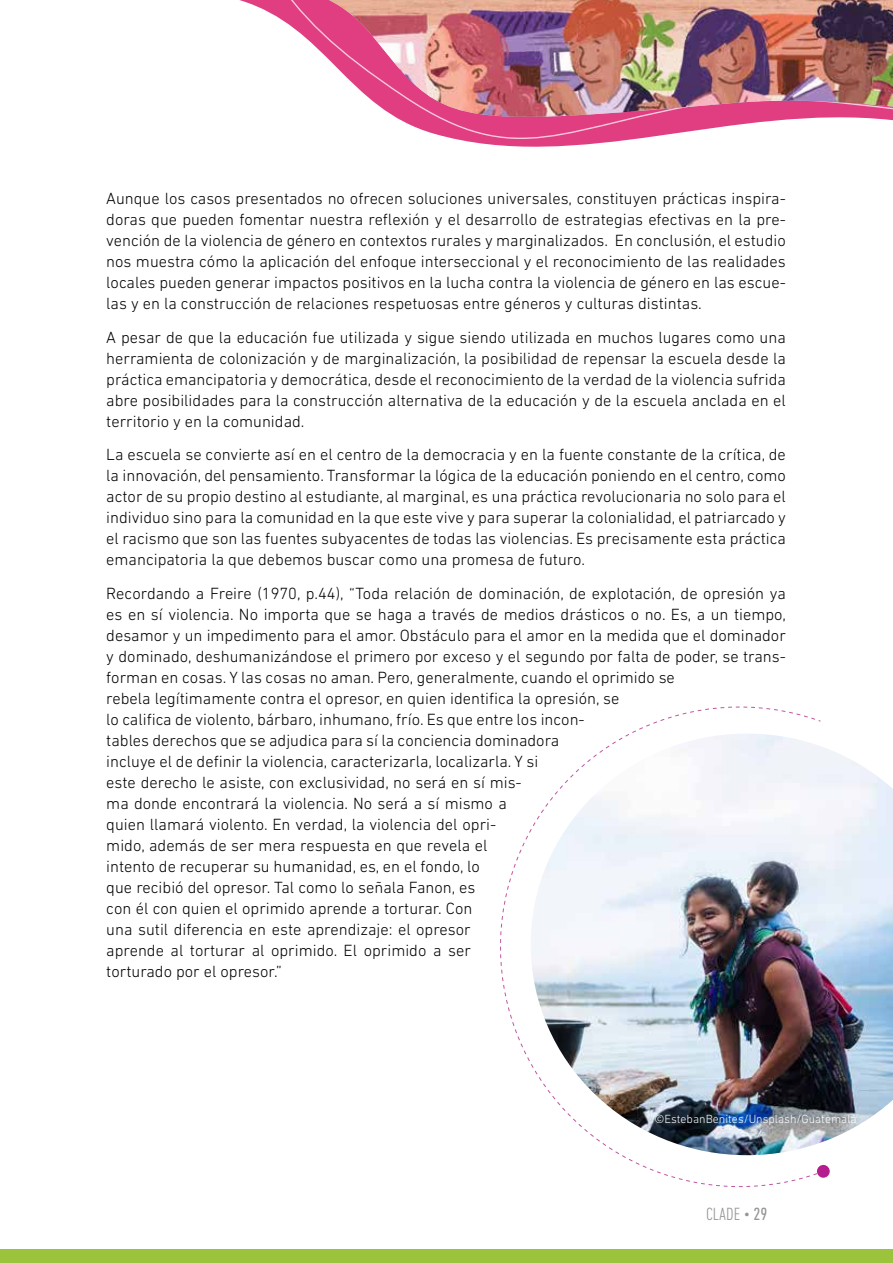
<style>
.page{position:relative;width:893px;height:1263px;background:#fff}
.page>*{position:absolute;margin:0;border:0;box-sizing:border-box;transform-origin:0 0}
.t1{font:300 condensed 18px "DIN Next LT Pro";color:#939598}
.t2{font:300 16.5px/21px "DIN Next LT Pro";color:#000;text-align:justify}
.t3{font:300 12px "DIN Next LT Pro";color:#fff}
.s1{font-weight:400}
</style>
<div class="page">
<svg style="left:239px;top:0;width:379px;height:147px"></svg>
<svg style="left:263px;top:0;width:464px;height:141px"></svg>
<svg style="left:286px;top:0;width:607px;height:126px"></svg>
<img style="left:326px;top:0;width:567px;height:118px">
<div style="left:0;top:1249px;width:893px;height:14px;background:#9bc43c"></div>
<img style="left:824px;top:748px;width:69px;height:394px">
<svg style="left:664px;top:1174px;width:154px;height:14px"></svg>
<img style="left:513px;top:719px;width:311px;height:455px">
<div style="left:817px;top:1164px;width:13px;height:14px;background:#b41e8e;border-radius:50%"></div>
<p class="t2" style="left:106px;top:187px;width:681px">Aunque los casos presentados no ofrecen soluciones universales, constituyen prácticas inspira&shy;doras que pueden fomentar nuestra reflexión y el desarrollo de estrategias efectivas en la pre&shy;vención de la violencia de género en contextos rurales y marginalizados. En conclusión, el estudio nos muestra cómo la aplicación del enfoque interseccional y el reconocimiento de las realidades locales pueden generar impactos positivos en la lucha contra la violencia de género en las escue&shy;las y en la construcción de relaciones respetuosas entre géneros y culturas distintas.</p>
<p class="t2" style="left:106px;top:326px;width:681px">A pesar de que la educación fue utilizada y sigue siendo utilizada en muchos lugares como una herramienta de colonización y de marginalización, la posibilidad de repensar la escuela desde la práctica emancipatoria y democrática, desde el reconocimiento de la verdad de la violencia sufrida abre posibilidades para la construcción alternativa de la educación y de la escuela anclada en el territorio y en la comunidad.</p>
<p class="t2" style="left:106px;top:444px;width:681px">La escuela se convierte así en el centro de la democracia y en la fuente constante de la crítica, de la innovación, del pensamiento. Transformar la lógica de la educación poniendo en el centro, como actor de su propio destino al estudiante, al marginal, es una práctica revolucionaria no solo para el individuo sino para la comunidad en la que este vive y para superar la colonialidad, el patriarcado y el racismo que son las fuentes subyacentes de todas las violencias. Es precisamente esta práctica emancipatoria la que debemos buscar como una promesa de futuro.</p>
<p class="t2" style="left:106px;top:583px;width:681px;text-align:left">Recordando a Freire (1970, p.44), “Toda relación de dominación, de explotación, de opresión ya es en sí violencia. No importa que se haga a través de medios drásticos o no. Es, a un tiempo, desamor y un impedimento para el amor. Obstáculo para el amor en la medida que el dominador y dominado, deshumanizándose el primero por exceso y el segundo por falta de poder, se trans&shy;forman en cosas. Y las cosas no aman. Pero, generalmente, cuando el oprimido se<br>rebela legítimamente contra el opresor, en quien identifica la opresión, se<br>lo califica de violento, bárbaro, inhumano, frío. Es que entre los incon-<br>tables derechos que se adjudica para sí la conciencia dominadora<br>incluye el de definir la violencia, caracterizarla, localizarla. Y si<br>este derecho le asiste, con exclusividad, no será en sí mis-<br>ma donde encontrará la violencia. No será a sí mismo a<br>quien llamará violento. En verdad, la violencia del opri-<br>mido, además de ser mera respuesta en que revela el<br>intento de recuperar su humanidad, es, en el fondo, lo<br>que recibió del opresor. Tal como lo señala Fanon, es<br>con él con quien el oprimido aprende a torturar. Con<br>una sutil diferencia en este aprendizaje: el opresor<br>aprende al torturar al oprimido. El oprimido a ser<br>torturado por el opresor.”</p>
<p class="t3" style="left:654px;top:1112px;width:204px">©EstebanBenites/Unsplash/Guatemala</p>
<p class="t1" style="left:706px;top:1204px;width:63px">CLADE • <span class="s1">29</span></p>
</div>
